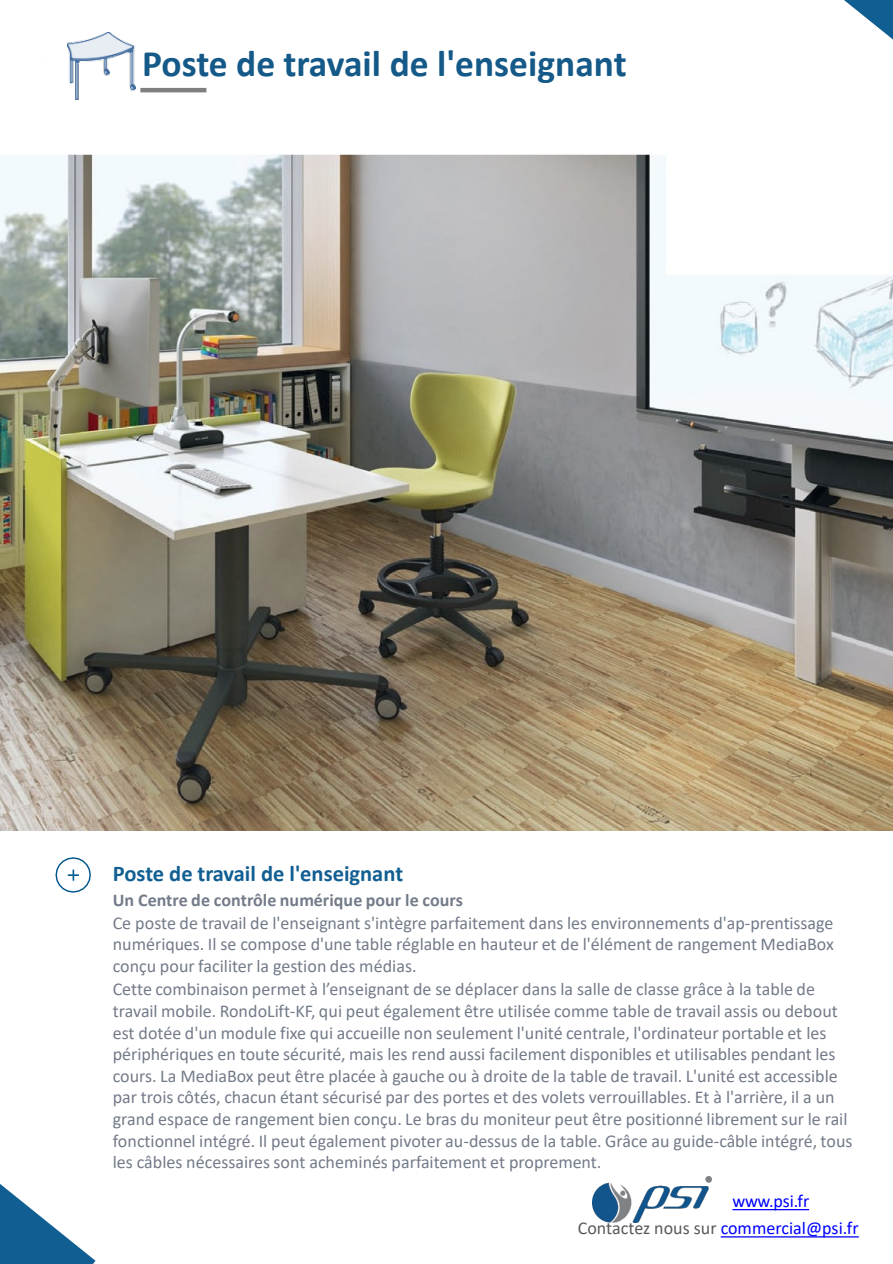
<style>
.page{position:relative;width:893px;height:1264px;background:#fff}
.page>*{position:absolute;margin:0;border:0;box-sizing:border-box;transform-origin:0 0}
.t1{font:700 37.5px "Calibri";color:#145988}
.t2{font:700 22.5px "Calibri";color:#115e92}
.t3{font:18px/21.6px "Calibri";color:#737b89;text-align:justify}
.t4{font:18px "Calibri";color:#00f}
.t5{font:700 18px "Calibri";color:#737b89}
.s1{color:#595959}
</style>
<div class="page">
<svg style="left:55px;top:857px;width:36px;height:36px"></svg>
<svg style="left:844px;top:0;width:48px;height:39px"></svg>
<svg style="left:0;top:1184px;width:95px;height:79px"></svg>
<hr style="left:140px;top:88px;width:66px;height:4px;background:#7f7f7f">
<img style="left:592px;top:1176px;width:119px;height:45px">
<svg style="left:720px;top:1236px;width:138px;height:1px"></svg>
<img style="left:0;top:154px;width:892px;height:675px">
<img style="left:68px;top:33px;width:67px;height:66px">
<h1 class="t1" style="left:142px;top:39px;width:486px">Poste de travail de l'enseignant</h1>
<p class="t2" style="left:113px;top:859px;width:292px">Poste de travail de l'enseignant</p>
<p class="t5" style="left:113px;top:888px;width:352px">Un Centre de contrôle numérique pour le cours</p>
<p class="t3" style="left:113px;top:911px;width:722px">Ce poste de travail de l'enseignant s'intègre parfaitement dans les environnements d'ap-prentissage numériques. Il se compose d'une table réglable en hauteur et de l'élément de rangement MediaBox conçu pour faciliter la gestion des médias.</p>
<p class="t3" style="left:113px;top:977px;width:741px;text-align:left">Cette combinaison permet à l’enseignant de se déplacer dans la salle de classe grâce à la table de travail mobile. RondoLift-KF, qui peut également être utilisée comme table de travail assis ou debout est dotée d'un module fixe qui accueille non seulement l'unité centrale, l'ordinateur portable et les périphériques en toute sécurité, mais les rend aussi facilement disponibles et utilisables pendant les cours. La MediaBox peut être placée à gauche ou à droite de la table de travail. L'unité est accessible par trois côtés, chacun étant sécurisé par des portes et des volets verrouillables. Et à l'arrière, il a un grand espace de rangement bien conçu. Le bras du moniteur peut être positionné librement sur le rail fonctionnel intégré. Il peut également pivoter au-dessus de la table. Grâce au guide-câble intégré, tous les câbles nécessaires sont acheminés parfaitement et proprement.</p>
<p class="t4" style="left:732px;top:1188px;width:78px">www.psi.fr</p>
<p class="t4" style="left:578px;top:1215px;width:282px"><span class="s1">Contactez nous sur</span> commercial@psi.fr</p>
</div>
